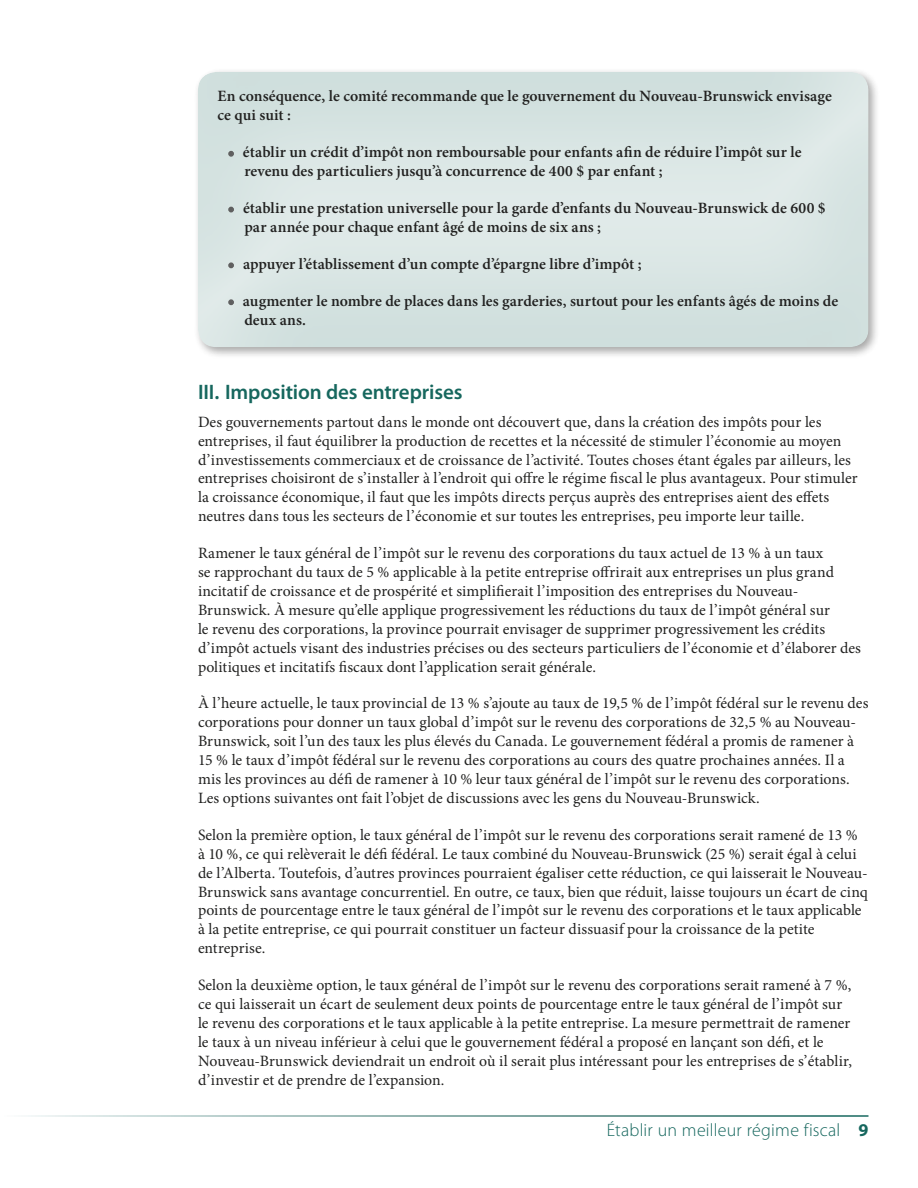
<style>
.page{position:relative;width:918px;height:1188px;background:#fff}
.page>*{position:absolute;margin:0;border:0;box-sizing:border-box;transform-origin:0 0}
.head_2{font:600 21px "Myriad Pro";letter-spacing:-.005em;color:#16675e}
.t1{font:300 18px "Myriad Pro";letter-spacing:.01em;color:#16675e}
.text{font:15.75px/18.9px "Minion Pro";color:#212120}
.bullet_list_last{font:600 15.75px/18.9px "Minion Pro";color:#212120}
.text-2{font:600 15.75px/18.9px "Minion Pro";color:#212120}
.s1{color:#5f5f5f}
.s2{font-weight:700}
</style>
<div class="page">
<div style="left:193px;top:67px;width:687px;height:291px;background:#212120;opacity:.4"></div>
<div style="left:197px;top:59px;width:672px;height:288px;background:#d9e5e3"></div>
<svg style="left:228px;top:151px;width:6px;height:6px"></svg>
<svg style="left:228px;top:207px;width:6px;height:5px"></svg>
<svg style="left:228px;top:262px;width:6px;height:6px"></svg>
<svg style="left:228px;top:299px;width:6px;height:6px"></svg>
<p class="text-2" style="left:218px;top:87px;width:616px">En conséquence, le comité recommande que le gouvernement du Nouveau-Brunswick envisage ce qui suit :</p>
<p class="bullet_list_last" style="left:245px;top:143px;width:558px;text-indent:-17px"><span class="s1">•</span> établir un crédit d’impôt non remboursable pour enfants afin de réduire l’impôt sur le revenu des particuliers jusqu’à concurrence de 400 $ par enfant ;</p>
<p class="bullet_list_last" style="left:245px;top:198px;width:583px;text-indent:-17px"><span class="s1">•</span> établir une prestation universelle pour la garde d’enfants du Nouveau-Brunswick de 600 $ par année pour chaque enfant âgé de moins de six ans ;</p>
<p class="bullet_list_last" style="left:228px;top:254px;width:415px"><span class="s1">•</span> appuyer l’établissement d’un compte d’épargne libre d’impôt ;</p>
<p class="bullet_list_last" style="left:245px;top:291px;width:595px;text-indent:-17px"><span class="s1">•</span> augmenter le nombre de places dans les garderies, surtout pour les enfants âgés de moins de deux ans.</p>
<p class="head_2" style="left:198px;top:380px;width:266px">III. Imposition des entreprises</p>
<p class="text" style="left:198px;top:412px;width:661px">Des gouvernements partout dans le monde ont découvert que, dans la création des impôts pour les entreprises, il faut équilibrer la production de recettes et la nécessité de stimuler l’économie au moyen d’investissements commerciaux et de croissance de l’activité. Toutes choses étant égales par ailleurs, les entreprises choisiront de s’installer à l’endroit qui offre le régime fiscal le plus avantageux. Pour stimuler la croissance économique, il faut que les impôts directs perçus auprès des entreprises aient des effets neutres dans tous les secteurs de l’économie et sur toutes les entreprises, peu importe leur taille.</p>
<p class="text" style="left:198px;top:544px;width:665px">Ramener le taux général de l’impôt sur le revenu des corporations du taux actuel de 13 % à un taux<br>se rapprochant du taux de 5 % applicable à la petite entreprise offrirait aux entreprises un plus grand incitatif de croissance et de prospérité et simplifierait l’imposition des entreprises du Nouveau-Brunswick. À mesure qu’elle applique progressivement les réductions du taux de l’impôt général sur<br>le revenu des corporations, la province pourrait envisager de supprimer progressivement les crédits d’impôt actuels visant des industries précises ou des secteurs particuliers de l’économie et d’élaborer des politiques et incitatifs fiscaux dont l’application serait générale.</p>
<p class="text" style="left:198px;top:694px;width:672px">À l’heure actuelle, le taux provincial de 13 % s’ajoute au taux de 19,5 % de l’impôt fédéral sur le revenu des corporations pour donner un taux global d’impôt sur le revenu des corporations de 32,5 % au Nouveau-Brunswick, soit l’un des taux les plus élevés du Canada. Le gouvernement fédéral a promis de ramener à 15 % le taux d’impôt fédéral sur le revenu des corporations au cours des quatre prochaines années. Il a mis les provinces au défi de ramener à 10 % leur taux général de l’impôt sur le revenu des corporations.<br>Les options suivantes ont fait l’objet de discussions avec les gens du Nouveau-Brunswick.</p>
<p class="text" style="left:198px;top:825px;width:671px">Selon la première option, le taux général de l’impôt sur le revenu des corporations serait ramené de 13 % à 10 %, ce qui relèverait le défi fédéral. Le taux combiné du Nouveau-Brunswick (25 %) serait égal à celui de l’Alberta. Toutefois, d’autres provinces pourraient égaliser cette réduction, ce qui laisserait le Nouveau-Brunswick sans avantage concurrentiel. En outre, ce taux, bien que réduit, laisse toujours un écart de cinq points de pourcentage entre le taux général de l’impôt sur le revenu des corporations et le taux applicable à la petite entreprise, ce qui pourrait constituer un facteur dissuasif pour la croissance de la petite entreprise.</p>
<p class="text" style="left:198px;top:976px;width:655px">Selon la deuxième option, le taux général de l’impôt sur le revenu des corporations serait ramené à 7 %, ce qui laisserait un écart de seulement deux points de pourcentage entre le taux général de l’impôt sur le revenu des corporations et le taux applicable à la petite entreprise. La mesure permettrait de ramener le taux à un niveau inférieur à celui que le gouvernement fédéral a proposé en lançant son défi, et le Nouveau-Brunswick deviendrait un endroit où il serait plus intéressant pour les entreprises de s’établir, d’investir et de prendre de l’expansion.</p>
<p class="t1" style="left:607px;top:1120px;width:263px">Établir un meilleur régime fiscal <span class="s2">9</span></p>
</div>
